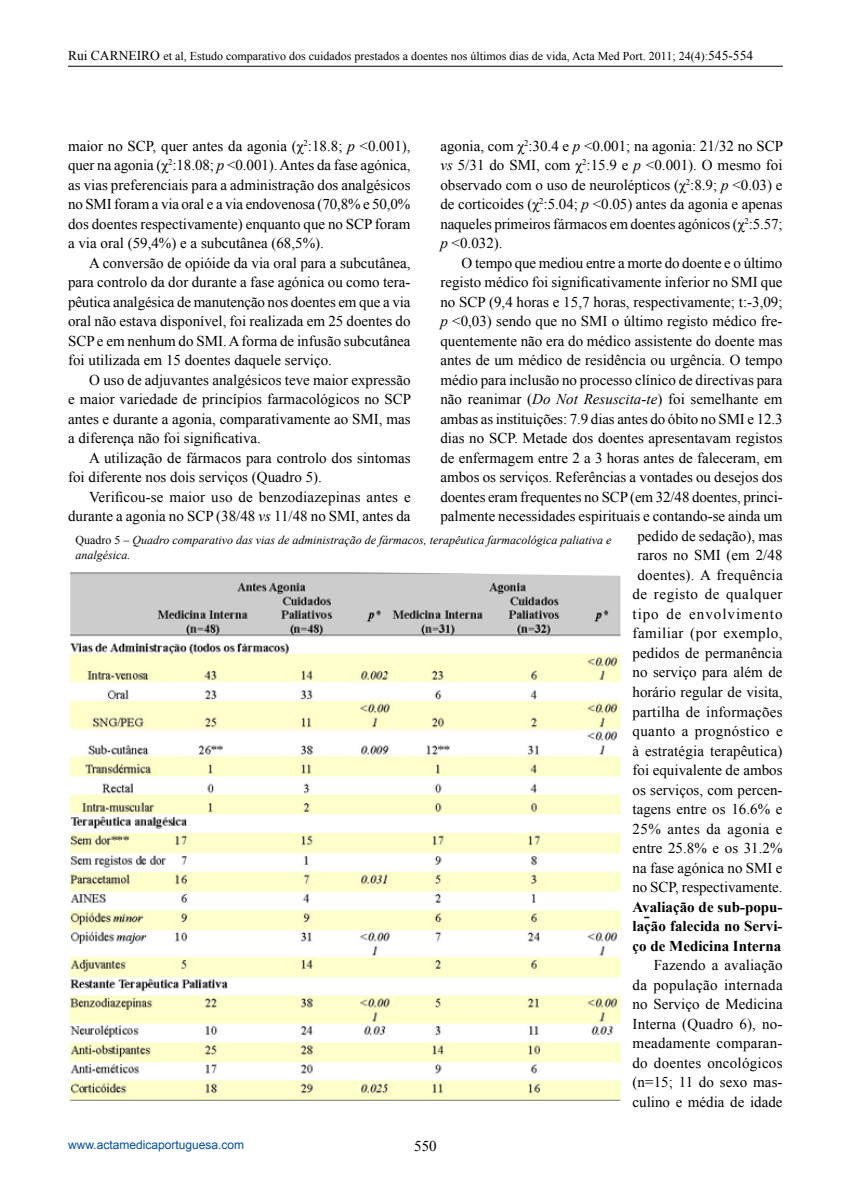
<style>
.page{position:relative;width:851px;height:1191px;background:#fff}
.page>*{position:absolute;margin:0;border:0;box-sizing:border-box;transform-origin:0 0}
.t1{font:15px/19.5px "Times New Roman";color:#000;text-align:justify}
.t2{font:700 15px/19.5px "Times New Roman";color:#000;text-align:justify}
.t3{font:12px "Times New Roman";color:#000}
.t4{font:italic 12px/14.4px "Times New Roman";color:#000}
.t5{font:12px "Arial";color:#034ea2}
.s1{font-size:13.5px}
.s2{font-style:italic}
.s3{font-style:normal}
</style>
<div class="page">
<img style="left:69px;top:572px;width:551px;height:529px">
<hr style="left:68px;top:66px;width:714px;height:1px;background:#000">
<p class="t3" style="left:68px;top:48px;width:686px"><span class="s1">Rui CARNEIRO</span> et al, Estudo comparativo dos cuidados prestados a doentes nos últimos dias de vida, Acta Med Port. 2011; 24(4):<span class="s1">545-554</span></p>
<p class="t1" style="left:68px;top:136px;width:344px">maior no SCP, quer antes da agonia (χ<sup>2</sup>:18.8; <span class="s2">p</span> &lt;0.001), quer na agonia (χ<sup>2</sup>:18.08; <span class="s2">p</span> &lt;0.001). Antes da fase agónica, as vias preferenciais para a administração dos analgésicos no SMI foram a via oral e a via endovenosa (70,8% e 50,0% dos doentes respectivamente) enquanto que no SCP foram a via oral (59,4%) e a subcutânea (68,5%).</p>
<p class="t1" style="left:68px;top:253px;width:344px;text-indent:21px">A conversão de opióide da via oral para a subcutânea, para controlo da dor durante a fase agónica ou como tera&shy;pêutica analgésica de manutenção nos doentes em que a via oral não estava disponível, foi realizada em 25 doentes do SCP e em nenhum do SMI. A forma de infusão subcutânea foi utilizada em 15 doentes daquele serviço.</p>
<p class="t1" style="left:68px;top:370px;width:344px;text-indent:21px">O uso de adjuvantes analgésicos teve maior expressão e maior variedade de princípios farmacológicos no SCP antes e durante a agonia, comparativamente ao SMI, mas a diferença não foi significativa.</p>
<p class="t1" style="left:68px;top:448px;width:344px;text-indent:21px">A utilização de fármacos para controlo dos sintomas foi diferente nos dois serviços (Quadro 5).</p>
<p class="t1" style="left:68px;top:487px;width:344px;text-align:right">Verificou-se maior uso de benzodiazepinas antes e durante a agonia no SCP (38/48 <span class="s2">vs</span> 11/48 no SMI, antes da</p>
<p class="t1" style="left:440px;top:136px;width:344px">agonia, com χ<sup>2</sup>:30.4 e <span class="s2">p</span> &lt;0.001; na agonia: 21/32 no SCP <span class="s2">vs</span> 5/31 do SMI, com χ<sup>2</sup>:15.9 e <span class="s2">p</span> &lt;0.001). O mesmo foi observado com o uso de neurolépticos (χ<sup>2</sup>:8.9; <span class="s2">p</span> &lt;0.03) e de corticoides (χ<sup>2</sup>:5.04; <span class="s2">p</span> &lt;0.05) antes da agonia e apenas naqueles primeiros fármacos em doentes agónicos (χ<sup>2</sup>:5.57; <span class="s2">p</span> &lt;0.032).</p>
<p class="t1" style="left:440px;top:253px;width:344px;text-align:right">O tempo que mediou entre a morte do doente e o último registo médico foi significativamente inferior no SMI que no SCP (9,4 horas e 15,7 horas, respectivamente; t:-3,09; <span class="s2">p</span> &lt;0,03) sendo que no SMI o último registo médico fre&shy;quentemente não era do médico assistente do doente mas antes de um médico de residência ou urgência. O tempo médio para inclusão no processo clínico de directivas para não reanimar (<span class="s2">Do Not Resuscita-te</span>) foi semelhante em ambas as instituições: 7.9 dias antes do óbito no SMI e 12.3 dias no SCP. Metade dos doentes apresentavam registos de enfermagem entre 2 a 3 horas antes de faleceram, em ambos os serviços. Referências a vontades ou desejos dos doentes eram frequentes no SCP (em 32/48 doentes, princi&shy;palmente necessidades espirituais e contando-se ainda um pedido de sedação), mas<br>raros no SMI (em 2/48<br>doentes). A frequência<br>de registo de qualquer<br>tipo de envolvimento<br>familiar (por exemplo,<br>pedidos de permanência<br>no serviço para além de<br>horário regular de visita,<br>partilha de informações<br>quanto a prognóstico e<br>à estratégia terapêutica)<br>foi equivalente de ambos<br>os serviços, com percen-<br>tagens entre os 16.6% e<br>25% antes da agonia e<br>entre 25.8% e os 31.2%<br>na fase agónica no SMI e<br>no SCP, respectivamente.</p>
<p class="t2" style="left:632px;top:896px;width:152px">Avaliação de sub-popu&shy;lação falecida no Servi&shy;ço de Medicina Interna</p>
<p class="t1" style="left:632px;top:955px;width:152px;text-indent:21px">Fazendo a avaliação da população internada no Serviço de Medicina Interna (Quadro 6), no&shy;meadamente comparan&shy;do doentes oncológicos (n=15; 11 do sexo mas&shy;culino e média de idade</p>
<p class="t4" style="left:75px;top:533px;width:537px"><span class="s3">Quadro 5 –</span> Quadro comparativo das vias de administração de fármacos, terapêutica farmacológica paliativa e analgésica.</p>
<p class="t5" style="left:68px;top:1136px;width:178px">www.actamedicaportuguesa.com</p>
<p class="t1" style="left:414px;top:1136px;width:24px">550</p>
</div>
